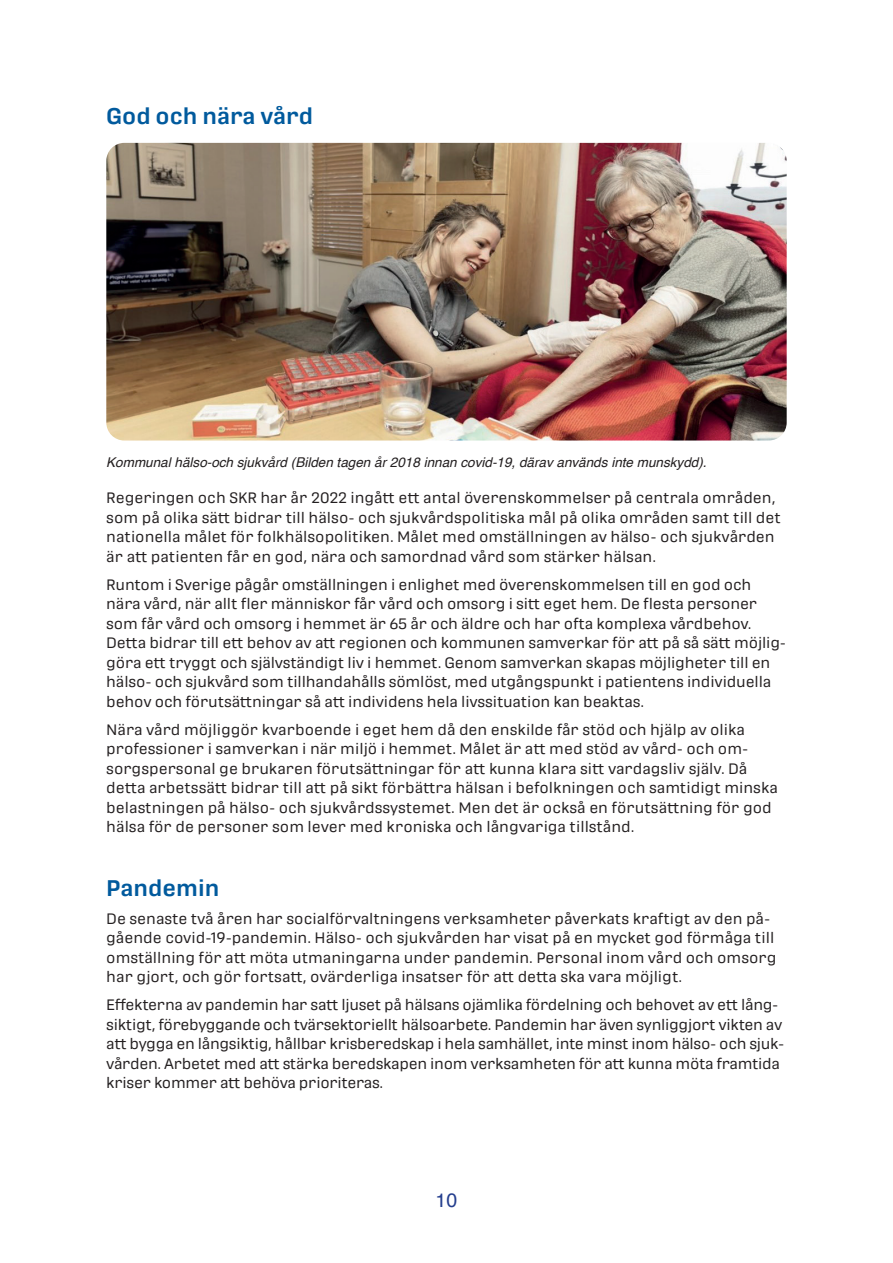
<style>
.page{position:relative;width:893px;height:1263px;background:#fff}
.page>*{position:absolute;margin:0;border:0;box-sizing:border-box;transform-origin:0 0}
.t1{font:600 22.5px "Protipo Wide";color:#015a9d}
.t2{font:19.5px "Helvetica";color:#253f8e}
.t3{font:15px/19.5px "Protipo Wide";letter-spacing:-.01em;color:#231f20}
.t4{font:italic 13.5px "Helvetica";color:#231f20}
</style>
<div class="page">
<img style="left:106px;top:143px;width:681px;height:297px">
<h1 class="t1" style="left:106px;top:103px;width:208px">God och nära vård</h1>
<p class="t4" style="left:106px;top:451px;width:602px">Kommunal hälso-och sjukvård (Bilden tagen år 2018 innan covid-19, därav används inte munskydd).</p>
<p class="t3" style="left:106px;top:488px;width:676px">Regeringen och SKR har år 2022 ingått ett antal överenskommelser på centrala områden, som på olika sätt bidrar till hälso- och sjukvårdspolitiska mål på olika områden samt till det nationella målet för folkhälsopolitiken. Målet med omställningen av hälso- och sjukvården är att patienten får en god, nära och samordnad vård som stärker hälsan.</p>
<p class="t3" style="left:106px;top:574px;width:681px">Runtom i Sverige pågår omställningen i enlighet med överenskommelsen till en god och nära vård, när allt fler människor får vård och omsorg i sitt eget hem. De flesta personer som får vård och omsorg i hemmet är 65 år och äldre och har ofta komplexa vårdbehov.<br>Detta bidrar till ett behov av att regionen och kommunen samverkar för att på så sätt möjlig&shy;göra ett tryggt och självständigt liv i hemmet. Genom samverkan skapas möjligheter till en hälso- och sjukvård som tillhandahålls sömlöst, med utgångspunkt i patientens individuella behov och förutsättningar så att individens hela livssituation kan beaktas.</p>
<p class="t3" style="left:106px;top:719px;width:673px">Nära vård möjliggör kvarboende i eget hem då den enskilde får stöd och hjälp av olika professioner i samverkan i när miljö i hemmet. Målet är att med stöd av vård- och om&shy;sorgspersonal ge brukaren förutsättningar för att kunna klara sitt vardagsliv själv. Då detta arbetssätt bidrar till att på sikt förbättra hälsan i befolkningen och samtidigt minska belastningen på hälso- och sjukvårdssystemet. Men det är också en förutsättning för god hälsa för de personer som lever med kroniska och långvariga tillstånd.</p>
<h1 class="t1" style="left:106px;top:874px;width:115px">Pandemin</h1>
<p class="t3" style="left:106px;top:909px;width:672px">De senaste två åren har socialförvaltningens verksamheter påverkats kraftigt av den på&shy;gående covid-19-pandemin. Hälso- och sjukvården har visat på en mycket god förmåga till omställning för att möta utmaningarna under pandemin. Personal inom vård och omsorg har gjort, och gör fortsatt, ovärderliga insatser för att detta ska vara möjligt.</p>
<p class="t3" style="left:106px;top:995px;width:679px">Effekterna av pandemin har satt ljuset på hälsans ojämlika fördelning och behovet av ett lång&shy;siktigt, förebyggande och tvärsektoriellt hälsoarbete. Pandemin har även synliggjort vikten av att bygga en långsiktig, hållbar krisberedskap i hela samhället, inte minst inom hälso- och sjuk&shy;vården. Arbetet med att stärka beredskapen inom verksamheten för att kunna möta framtida kriser kommer att behöva prioriteras.</p>
<h2 class="t2" style="left:436px;top:1185px;width:23px">10</h2>
</div>
